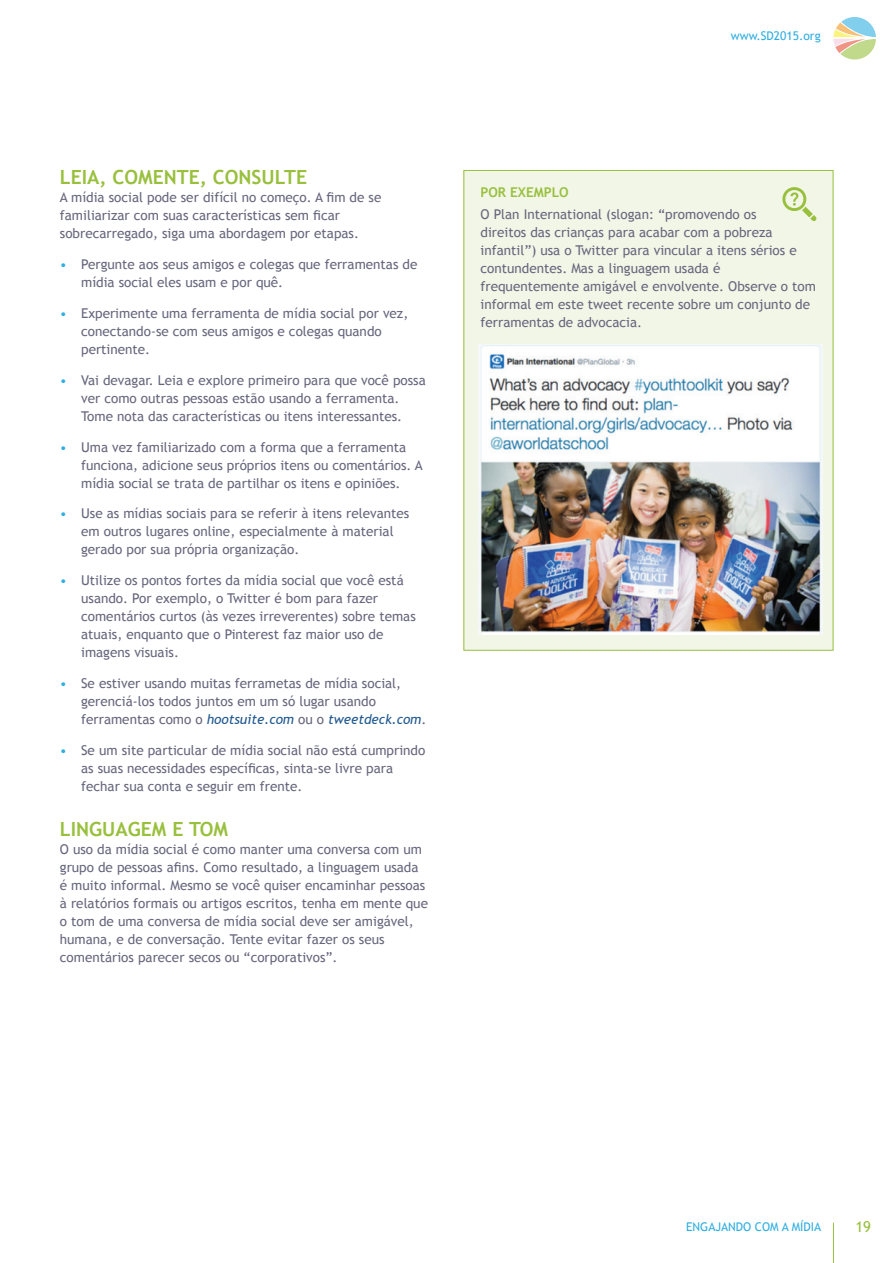
<style>
.page{position:relative;width:893px;height:1263px;background:#fff}
.page>*{position:absolute;margin:0;border:0;box-sizing:border-box;transform-origin:0 0}
.Header_1{font:700 19.5px "Trebuchet MS";color:#98c03c}
.t1{font:15px "Trebuchet MS";color:#98c03c}
.Body_Text{font:13.5px/18px "Trebuchet MS";color:#67667d}
.Box_text{font:13.5px/18px "Trebuchet MS";color:#67667d}
.Box_header{font:700 13.5px "Trebuchet MS";color:#98c03c}
.t2{font:12px "Trebuchet MS";color:#2eaee1}
.s1{color:#2eaee1}
.s2{font-style:italic;color:#1f588f}
</style>
<div class="page">
<hr style="left:833px;top:1222px;width:1px;height:41px;background:#98c03c">
<svg style="left:833px;top:17px;width:43px;height:43px"></svg>
<div style="left:464px;top:170px;width:369px;height:480px;background:#f2f6e7"></div>
<img style="left:478px;top:344px;width:345px;height:290px">
<svg style="left:782px;top:187px;width:35px;height:34px"></svg>
<p class="Header_1" style="left:60px;top:165px;width:249px">LEIA, COMENTE, CONSULTE</p>
<p class="Body_Text" style="left:60px;top:189px;width:323px">A mídia social pode ser difícil no começo. A fim de se familiarizar com suas características sem ficar sobrecarregado, siga uma abordagem por etapas.</p>
<p class="Body_Text" style="left:81px;top:256px;width:338px;text-indent:-21px"><span class="s1">•</span> Pergunte aos seus amigos e colegas que ferramentas de mídia social eles usam e por quê.</p>
<p class="Body_Text" style="left:81px;top:304px;width:329px;text-indent:-21px"><span class="s1">•</span> Experimente uma ferramenta de mídia social por vez, conectando-se com seus amigos e colegas quando pertinente.</p>
<p class="Body_Text" style="left:60px;top:371px;width:367px;text-align:center"><span class="s1">•</span> Vai devagar. Leia e explore primeiro para que você possa ver como outras pessoas estão usando a ferramenta.<br>Tome nota das características ou itens interessantes.</p>
<p class="Body_Text" style="left:81px;top:438px;width:343px;text-indent:-21px"><span class="s1">•</span> Uma vez familiarizado com a forma que a ferramenta funciona, adicione seus próprios itens ou comentários. A mídia social se trata de partilhar os itens e opiniões.</p>
<p class="Body_Text" style="left:81px;top:505px;width:330px;text-indent:-21px"><span class="s1">•</span> Use as mídias sociais para se referir à itens relevantes em outros lugares online, especialmente à material gerado por sua própria organização.</p>
<p class="Body_Text" style="left:81px;top:571px;width:336px;text-indent:-21px"><span class="s1">•</span> Utilize os pontos fortes da mídia social que você está usando. Por exemplo, o Twitter é bom para fazer comentários curtos (às vezes irreverentes) sobre temas atuais, enquanto que o Pinterest faz maior uso de imagens visuais.</p>
<p class="Body_Text" style="left:81px;top:674px;width:347px;text-indent:-21px"><span class="s1">•</span> Se estiver usando muitas ferrametas de mídia social, gerenciá-los todos juntos em um só lugar usando ferramentas como o <span class="s2">hootsuite.com</span> ou o <span class="s2">tweetdeck.com</span>.</p>
<p class="Body_Text" style="left:81px;top:741px;width:346px;text-indent:-21px"><span class="s1">•</span> Se um site particular de mídia social não está cumprindo as suas necessidades específicas, sinta-se livre para fechar sua conta e seguir em frente.</p>
<p class="Header_1" style="left:60px;top:817px;width:170px">LINGUAGEM E TOM</p>
<p class="Body_Text" style="left:60px;top:840px;width:370px">O uso da mídia social é como manter uma conversa com um grupo de pessoas afins. Como resultado, a linguagem usada é muito informal. Mesmo se você quiser encaminhar pessoas à relatórios formais ou artigos escritos, tenha em mente que o tom de uma conversa de mídia social deve ser amigável, humana, e de conversação. Tente evitar fazer os seus comentários parecer secos ou “corporativos”.</p>
<p class="t2" style="left:731px;top:29px;width:91px">www.SD2015.org</p>
<p class="Box_header" style="left:480px;top:184px;width:90px">POR EXEMPLO</p>
<p class="Box_text" style="left:480px;top:206px;width:337px">O Plan International (slogan: “promovendo os<br>direitos das crianças para acabar com a pobreza infantil”) usa o Twitter para vincular a itens sérios e contundentes. Mas a linguagem usada é frequentemente amigável e envolvente. Observe o tom informal em este tweet recente sobre um conjunto de ferramentas de advocacia.</p>
<p class="t2" style="left:686px;top:1220px;width:137px">ENGAJANDO COM A MÍDIA</p>
<p class="t1" style="left:855px;top:1217px;width:17px">19</p>
</div>
